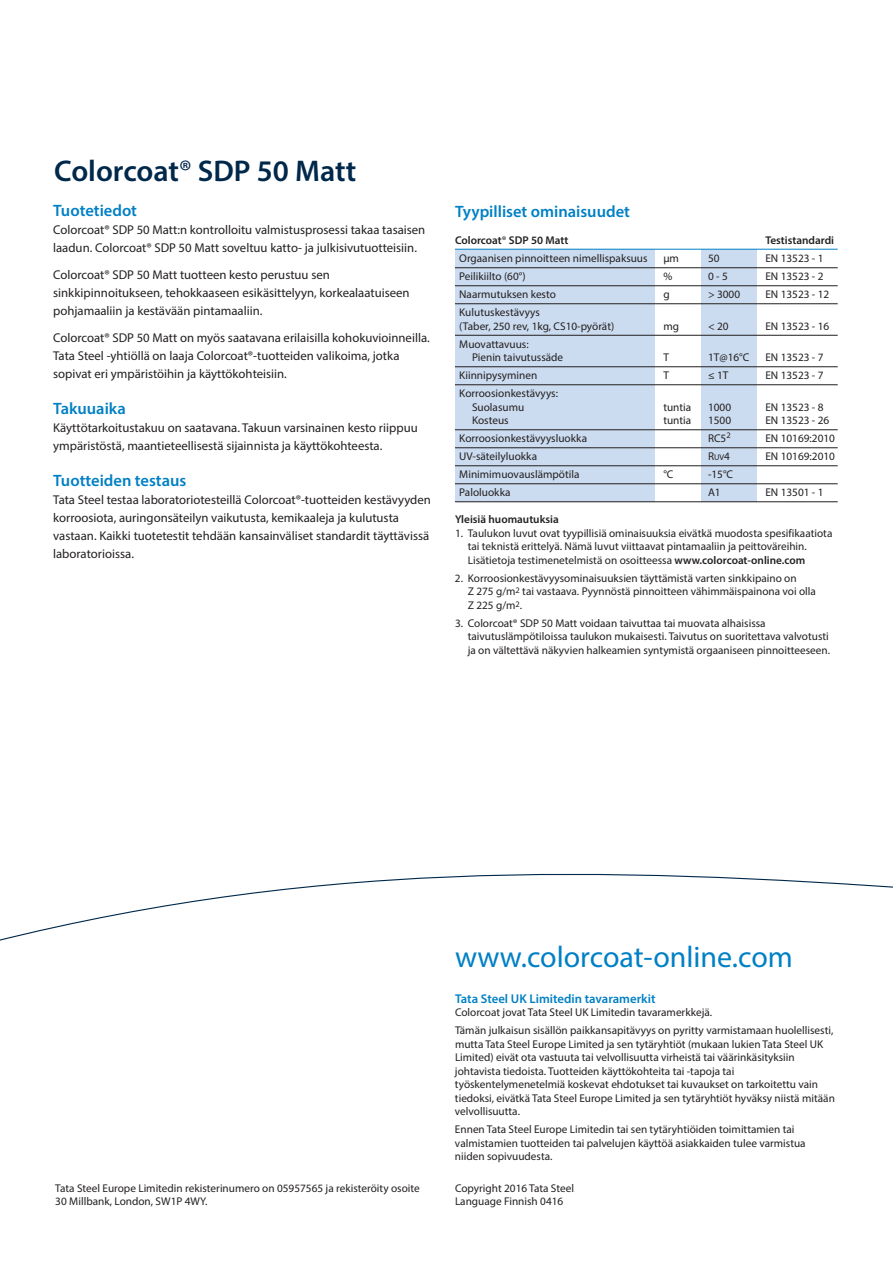
<style>
.page{position:relative;width:893px;height:1263px;background:#fff}
.page>*{position:absolute;margin:0;border:0;box-sizing:border-box;transform-origin:0 0}
.t1{font:30px "Myriad Pro";color:#0080c5}
.t2{font:600 30px "Myriad Pro";color:#00284a}
.t3{font:600 16.5px "Myriad Pro";color:#0080c5}
.t4{font:12.75px/18px "Myriad Pro";color:#231f20}
.t5{font:600 12.75px "Myriad Pro";color:#0080c5}
.t6{font:11.25px/13.5px "Myriad Pro";color:#231f20}
.t7{font:600 11.25px "Myriad Pro";color:#231f20}
.s1{font-weight:400}
.s2{font-size:8.4px}
.s3{font-weight:600}
</style>
<div class="page">
<svg style="left:0;top:873px;width:893px;height:68px"></svg>
<div style="left:455px;top:250px;width:200px;height:252px;background:#ccdcf0"></div>
<div style="left:702px;top:250px;width:55px;height:252px;background:#ccdcf0"></div>
<hr style="left:455px;top:249px;width:383px;height:1px;background:#0080c5">
<hr style="left:455px;top:267px;width:383px;height:1px;background:#231f20">
<hr style="left:455px;top:285px;width:383px;height:1px;background:#231f20">
<hr style="left:455px;top:303px;width:383px;height:1px;background:#231f20">
<hr style="left:455px;top:335px;width:383px;height:1px;background:#231f20">
<hr style="left:455px;top:366px;width:383px;height:1px;background:#231f20">
<hr style="left:455px;top:384px;width:383px;height:1px;background:#231f20">
<hr style="left:455px;top:429px;width:383px;height:1px;background:#231f20">
<hr style="left:455px;top:447px;width:383px;height:1px;background:#231f20">
<hr style="left:455px;top:465px;width:383px;height:1px;background:#231f20">
<hr style="left:455px;top:483px;width:383px;height:1px;background:#231f20">
<hr style="left:455px;top:501px;width:383px;height:1px;background:#231f20">
<h1 class="t2" style="left:54px;top:160px;width:304px">Colorcoat<span class="s1">®</span> SDP 50 Matt</h1>
<h2 class="t3" style="left:53px;top:204px;width:85px">Tuotetiedot</h2>
<p class="t4" style="left:53px;top:222px;width:374px">Colorcoat® SDP 50 Matt:n kontrolloitu valmistusprosessi takaa tasaisen laadun. Colorcoat® SDP 50 Matt soveltuu katto- ja julkisivutuotteisiin.</p>
<p class="t4" style="left:53px;top:267px;width:358px">Colorcoat® SDP 50 Matt tuotteen kesto perustuu sen sinkkipinnoitukseen, tehokkaaseen esikäsittelyyn, korkealaatuiseen pohjamaaliin ja kestävään pintamaaliin.</p>
<p class="t4" style="left:53px;top:330px;width:378px">Colorcoat® SDP 50 Matt on myös saatavana erilaisilla kohokuvioinneilla.<br>Tata Steel -yhtiöllä on laaja Colorcoat®-tuotteiden valikoima, jotka sopivat eri ympäristöihin ja käyttökohteisiin.</p>
<h2 class="t3" style="left:53px;top:402px;width:74px">Takuuaika</h2>
<p class="t4" style="left:53px;top:420px;width:366px">Käyttötarkoitustakuu on saatavana. Takuun varsinainen kesto riippuu ympäristöstä, maantieteellisestä sijainnista ja käyttökohteesta.</p>
<h2 class="t3" style="left:53px;top:474px;width:135px">Tuotteiden testaus</h2>
<p class="t4" style="left:53px;top:492px;width:379px">Tata Steel testaa laboratoriotesteillä Colorcoat®-tuotteiden kestävyyden korroosiota, auringonsäteilyn vaikutusta, kemikaaleja ja kulutusta vastaan. Kaikki tuotetestit tehdään kansainväliset standardit täyttävissä laboratorioissa.</p>
<h2 class="t3" style="left:455px;top:206px;width:176px">Tyypilliset ominaisuudet</h2>
<p class="t7" style="left:455px;top:236px;width:115px">Colorcoat<span class="s1">®</span> SDP 50 Matt</p>
<p class="t7" style="left:765px;top:236px;width:70px">Testistandardi</p>
<p class="t6" style="left:459px;top:253px;width:190px">Orgaanisen pinnoitteen nimellispaksuus</p>
<p class="t6" style="left:663px;top:253px;width:17px">µm</p>
<p class="t6" style="left:708px;top:253px;width:13px">50</p>
<p class="t6" style="left:765px;top:253px;width:60px">EN 13523 - 1</p>
<p class="t6" style="left:459px;top:271px;width:68px">Peilikiilto (60°)</p>
<p class="t6" style="left:663px;top:271px;width:10px">%</p>
<p class="t6" style="left:708px;top:271px;width:21px">0-5</p>
<p class="t6" style="left:765px;top:271px;width:60px">EN 13523 - 2</p>
<p class="t6" style="left:459px;top:289px;width:98px">Naarmutuksen kesto</p>
<p class="t6" style="left:663px;top:289px;width:8px">g</p>
<p class="t6" style="left:708px;top:289px;width:34px">&gt; 3000</p>
<p class="t6" style="left:765px;top:289px;width:65px">EN 13523 - 12</p>
<p class="t6" style="left:459px;top:307px;width:157px">Kulutuskestävyys<br>(Taber, 250 rev, 1kg, CS10-pyörät)</p>
<p class="t6" style="left:663px;top:320px;width:17px">mg</p>
<p class="t6" style="left:708px;top:320px;width:22px">&lt;20</p>
<p class="t6" style="left:765px;top:320px;width:65px">EN 13523 - 16</p>
<p class="t6" style="left:472px;top:338px;width:93px;text-indent:-13px">Muovattavuus:<br>Pienin taivutussäde</p>
<p class="t6" style="left:663px;top:352px;width:7px">T</p>
<p class="t6" style="left:708px;top:352px;width:43px">1T@16°C</p>
<p class="t6" style="left:765px;top:352px;width:60px">EN 13523 - 7</p>
<p class="t6" style="left:459px;top:370px;width:80px">Kiinnipysyminen</p>
<p class="t6" style="left:663px;top:370px;width:7px">T</p>
<p class="t6" style="left:708px;top:370px;width:22px">≤1T</p>
<p class="t6" style="left:765px;top:370px;width:60px">EN 13523 - 7</p>
<p class="t6" style="left:472px;top:388px;width:88px;text-indent:-13px">Korroosionkestävyys:<br>Suolasumu</p>
<p class="t6" style="left:663px;top:401px;width:29px">tuntia</p>
<p class="t6" style="left:708px;top:401px;width:25px">1000</p>
<p class="t6" style="left:765px;top:401px;width:60px">EN 13523 - 8</p>
<p class="t6" style="left:472px;top:415px;width:38px">Kosteus</p>
<p class="t6" style="left:663px;top:415px;width:29px">tuntia</p>
<p class="t6" style="left:708px;top:415px;width:25px">1500</p>
<p class="t6" style="left:765px;top:415px;width:65px">EN 13523 - 26</p>
<p class="t6" style="left:459px;top:433px;width:129px">Korroosionkestävyysluokka</p>
<p class="t6" style="left:708px;top:433px;width:24px">RC5<sup>2</sup></p>
<p class="t6" style="left:765px;top:433px;width:71px">EN 10169:2010</p>
<p class="t6" style="left:459px;top:451px;width:79px">UV-säteilyluokka</p>
<p class="t6" style="left:708px;top:451px;width:23px">R<span class="s2">UV</span>4</p>
<p class="t6" style="left:765px;top:451px;width:71px">EN 10169:2010</p>
<p class="t6" style="left:459px;top:469px;width:122px">Minimimuovauslämpötila</p>
<p class="t6" style="left:663px;top:469px;width:12px">°C</p>
<p class="t6" style="left:708px;top:469px;width:27px">-15°C</p>
<p class="t6" style="left:459px;top:487px;width:53px">Paloluokka</p>
<p class="t6" style="left:708px;top:487px;width:14px">A1</p>
<p class="t6" style="left:765px;top:487px;width:60px">EN 13501 - 1</p>
<p class="t7" style="left:455px;top:515px;width:105px">Yleisiä huomautuksia</p>
<p class="t6" style="left:468px;top:527px;width:366px;text-indent:-13px">1. Taulukon luvut ovat tyypillisiä ominaisuuksia eivätkä muodosta spesifikaatiota tai teknistä erittelyä. Nämä luvut viittaavat pintamaaliin ja peittoväreihin.<br>Lisätietoja testimenetelmistä on osoitteessa <span class="s3">www.colorcoat-online.com</span></p>
<p class="t6" style="left:468px;top:572px;width:350px;text-indent:-13px">2. Korroosionkestävyysominaisuuksien täyttämistä varten sinkkipaino on<br>Z 275 g/m<sup>2</sup> tai vastaava. Pyynnöstä pinnoitteen vähimmäispainona voi olla<br>Z 225 g/m<sup>2</sup>.</p>
<p class="t6" style="left:468px;top:617px;width:364px;text-indent:-13px">3. Colorcoat® SDP 50 Matt voidaan taivuttaa tai muovata alhaisissa taivutuslämpötiloissa taulukon mukaisesti. Taivutus on suoritettava valvotusti ja on vältettävä näkyvien halkeamien syntymistä orgaaniseen pinnoitteeseen.</p>
<p class="t6" style="left:55px;top:1182px;width:366px">Tata Steel Europe Limitedin rekisterinumero on 05957565 ja rekisteröity osoite<br>30 Millbank, London, SW1P 4WY.</p>
<h1 class="t1" style="left:455px;top:945px;width:339px">www.colorcoat-online.com</h1>
<p class="t5" style="left:455px;top:993px;width:202px">Tata Steel UK Limitedin tavaramerkit</p>
<p class="t6" style="left:455px;top:1004px;width:380px;line-height:18px">Colorcoat jovat Tata Steel UK Limitedin tavaramerkkejä.<br>Tämän julkaisun sisällön paikkansapitävyys on pyritty varmistamaan huolellisesti,</p>
<p class="t6" style="left:455px;top:1038px;width:381px">mutta Tata Steel Europe Limited ja sen tytäryhtiöt (mukaan lukien Tata Steel UK Limited) eivät ota vastuuta tai velvollisuutta virheistä tai väärinkäsityksiin johtavista tiedoista. Tuotteiden käyttökohteita tai -tapoja tai työskentelymenetelmiä koskevat ehdotukset tai kuvaukset on tarkoitettu vain tiedoksi, eivätkä Tata Steel Europe Limited ja sen tytäryhtiöt hyväksy niistä mitään velvollisuutta.</p>
<p class="t6" style="left:455px;top:1123px;width:352px">Ennen Tata Steel Europe Limitedin tai sen tytäryhtiöiden toimittamien tai valmistamien tuotteiden tai palvelujen käyttöä asiakkaiden tulee varmistua niiden sopivuudesta.</p>
<p class="t6" style="left:455px;top:1182px;width:121px">Copyright 2016 Tata Steel<br>Language Finnish 0416</p>
</div>
